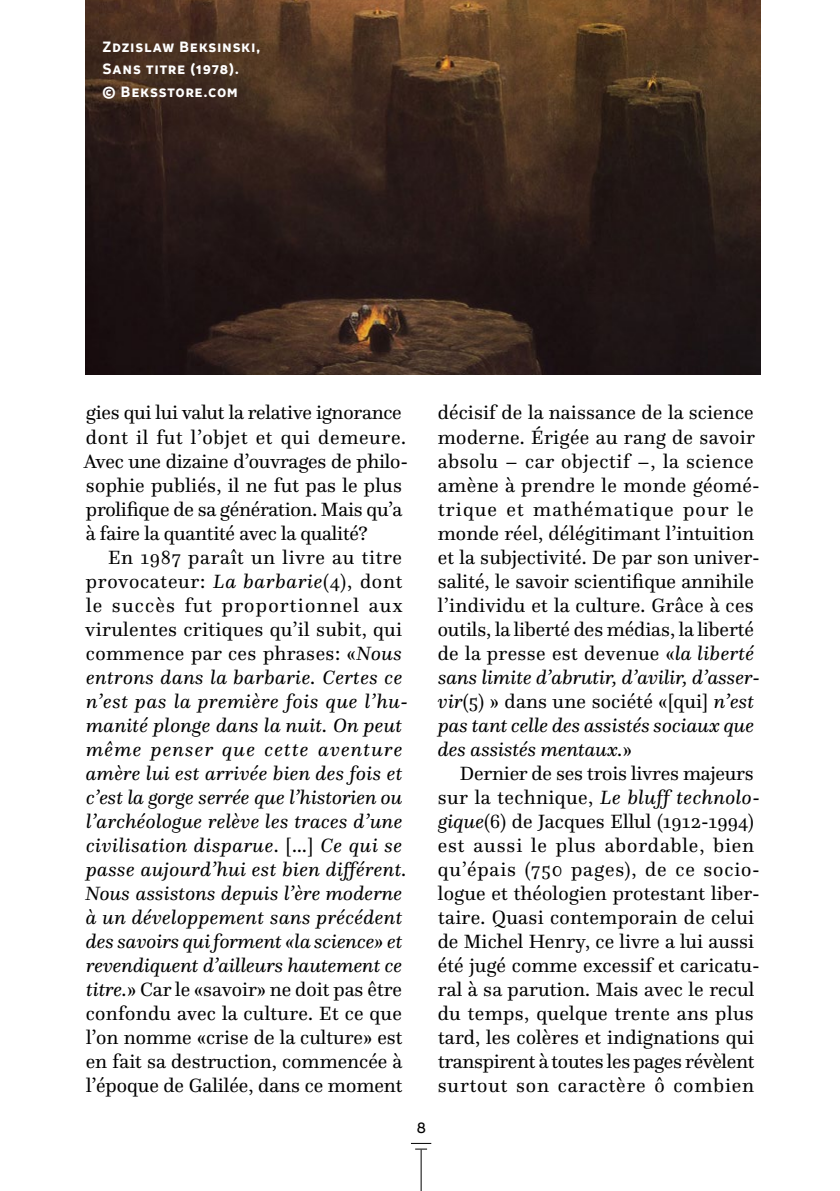
<style>
.page{position:relative;width:840px;height:1191px;background:#fff}
.page>*{position:absolute;margin:0;border:0;box-sizing:border-box;transform-origin:0 0}
.Paragraph{font:20px/24px "Questa";letter-spacing:.005em;color:#000}
.Paragraph-2{font:italic 20px/24px "Questa";letter-spacing:.015em;color:#000}
.Légende{font:700 16px/22.4px "Leto Text Sans";letter-spacing:.03em;color:#fff}
.t1{font:16px "Leto Text Sans";color:#000}
.s1{font-style:normal}
.s2{font-style:italic}
</style>
<div class="page">
<img style="left:85px;top:0;width:675px;height:375px">
<hr style="left:420px;top:1149px;width:1px;height:42px;background:#000">
<svg style="left:411px;top:1142px;width:20px;height:7px"></svg>
<p class="Légende" style="left:102px;top:35px;width:160px">Zdzislaw Beksinski,<br>Sans titre (1978).<br>© Beksstore.com</p>
<p class="Paragraph" style="left:84px;top:400px;width:325px">gies qui lui valut la relative ignorance dont il fut l’objet et qui demeure.<br>Avec une dizaine d’ouvrages de philo&shy;sophie publiés, il ne fut pas le plus prolifique de sa génération. Mais qu’a à faire la quantité avec la qualité?</p>
<p class="Paragraph-2" style="left:85px;top:544px;width:324px;text-indent:23px"><span class="s1">En 1987 paraît un livre au titre provocateur:</span> La barbarie<span class="s1">(4), dont le succès fut proportionnel aux virulentes critiques qu’il subit, qui commence par ces phrases: «</span>Nous entrons dans la barbarie. Certes ce n’est pas la première fois que l’hu&shy;manité plonge dans la nuit. On peut même penser que cette aventure amère lui est arrivée bien des fois et c’est la gorge serrée que l’historien ou l’archéologue relève les traces d’une civilisation disparue<span class="s1">. […]</span> Ce qui se passe aujourd’hui est bien différent.<br>Nous assistons depuis l’ère moderne à un développement sans précédent des savoirs qui forment «la science» et revendiquent d’ailleurs hautement ce titre.<span class="s1">» Car le «savoir» ne doit pas être confondu avec la culture. Et ce que l’on nomme «crise de la culture» est en fait sa destruction, commencée à l’époque de Galilée, dans ce moment</span></p>
<p class="t1" style="left:416px;top:1118px;width:11px">8</p>
<p class="Paragraph" style="left:437px;top:400px;width:324px">décisif de la naissance de la science moderne. Érigée au rang de savoir absolu – car objectif –, la science amène à prendre le monde géomé&shy;trique et mathématique pour le monde réel, délégitimant l’intuition et la subjectivité. De par son univer&shy;salité, le savoir scientifique annihile l’individu et la culture. Grâce à ces outils, la liberté des médias, la liberté de la presse est devenue «<span class="s2">la liberté sans limite d’abrutir, d’avilir, d’asser&shy;vir</span>(5) » dans une société «[qui] <span class="s2">n’est pas tant celle des assistés sociaux que des assistés mentaux.</span>»</p>
<p class="Paragraph" style="left:437px;top:760px;width:324px;text-indent:22px">Dernier de ses trois livres majeurs sur la technique, <span class="s2">Le bluff technolo&shy;gique</span>(6) de Jacques Ellul (1912-1994) est aussi le plus abordable, bien qu’épais (750 pages), de ce socio&shy;logue et théologien protestant liber&shy;taire. Quasi contemporain de celui de Michel Henry, ce livre a lui aussi été jugé comme excessif et caricatu&shy;ral à sa parution. Mais avec le recul du temps, quelque trente ans plus tard, les colères et indignations qui transpirent à toutes les pages révèlent surtout son caractère ô combien</p>
</div>
